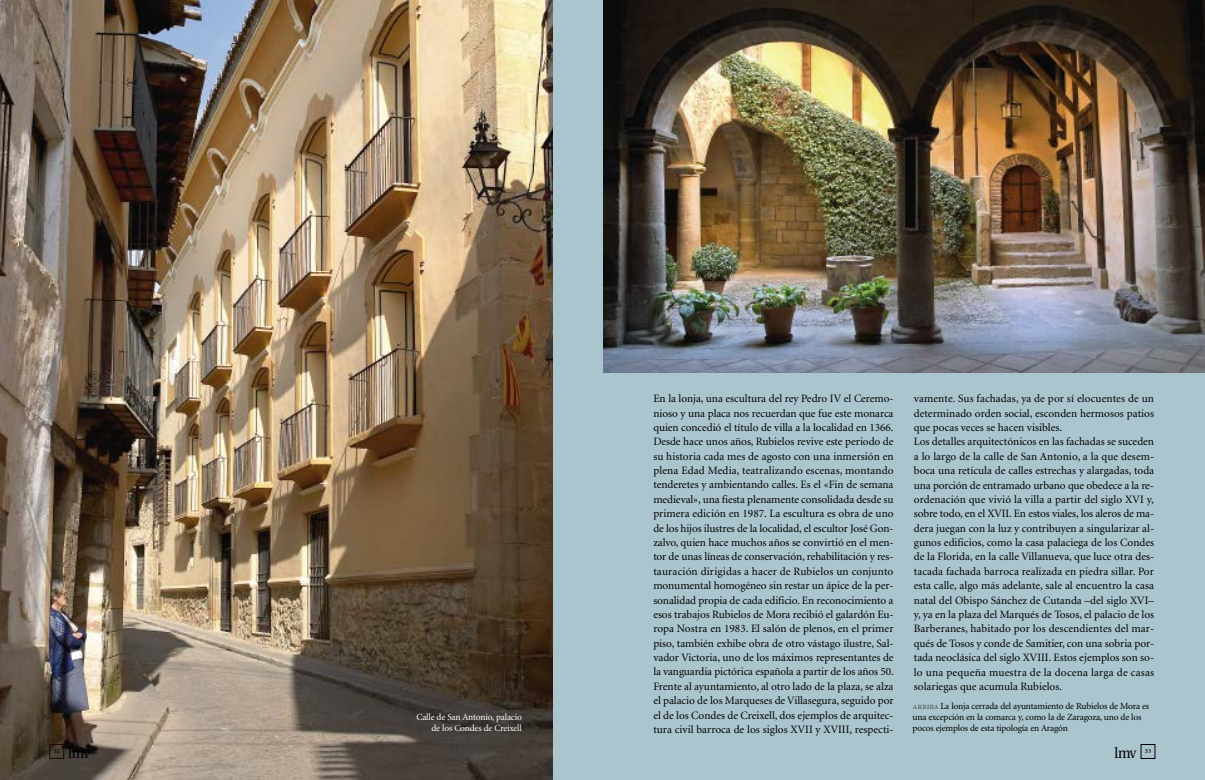
<style>
.page{position:relative;width:1205px;height:780px;background:#abc5ce}
.page>*{position:absolute;margin:0;border:0;box-sizing:border-box;transform-origin:0 0}
.t1{font:15px "Utopia";letter-spacing:-.045em;color:#000;scale:.9 1}
.t2{font:11.25px/14.4px "Minion";color:#000;text-align:justify}
.t3{font:9.38px/10.6px "Minion";letter-spacing:-.02em;color:#000}
.t4{font:9.38px/10.6px "Minion";letter-spacing:-.02em;color:#fff;text-align:right}
.t5{font:600 6.25px "Minion";color:#000}
.s1{font-family:"Minion Display Regular SC";color:#4d4d4d}
</style>
<div class="page">
<img style="left:0;top:0;width:553px;height:780px">
<div style="left:50px;top:744px;width:14px;height:14px;border:1px solid #1f0a00"></div>
<img style="left:603px;top:0;width:602px;height:373px">
<p class="t4" style="left:416px;top:712px;width:107px">Calle de San Antonio, palacio de los Condes de Creixell</p>
<p class="t2" style="left:653px;top:392px;width:242px">En la lonja, una escultura del rey Pedro IV el Ceremo&shy;nioso y una placa nos recuerdan que fue este monarca quien concedió el título de villa a la localidad en 1366.<br>Desde hace unos años, Rubielos revive este periodo de su historia cada mes de agosto con una inmersión en plena Edad Media, teatralizando escenas, montando tenderetes y ambientando calles. Es el «Fin de semana medieval», una fiesta plenamente consolidada desde su primera edición en 1987. La escultura es obra de uno de los hijos ilustres de la localidad, el escultor José Gon&shy;zalvo, quien hace muchos años se convirtió en el men&shy;tor de unas líneas de conservación, rehabilitación y res&shy;tauración dirigidas a hacer de Rubielos un conjunto monumental homogéneo sin restar un ápice de la per&shy;sonalidad propia de cada edificio. En reconocimiento a esos trabajos Rubielos de Mora recibió el galardón Eu&shy;ropa Nostra en 1983. El salón de plenos, en el primer piso, también exhibe obra de otro vástago ilustre, Sal&shy;vador Victoria, uno de los máximos representantes de la vanguardia pictórica española a partir de los años 50.<br>Frente al ayuntamiento, al otro lado de la plaza, se alza el palacio de los Marqueses de Villasegura, seguido por el de los Condes de Creixell, dos ejemplos de arquitec&shy;tura civil barroca de los siglos XVII y XVIII, respecti-</p>
<p class="t2" style="left:914px;top:392px;width:242px;text-align:left">vamente. Sus fachadas, ya de por sí elocuentes de un determinado orden social, esconden hermosos patios que pocas veces se hacen visibles.<br>Los detalles arquitectónicos en las fachadas se suceden a lo largo de la calle de San Antonio, a la que desem&shy;boca una retícula de calles estrechas y alargadas, toda una porción de entramado urbano que obedece a la re&shy;ordenación que vivió la villa a partir del siglo XVI y, sobre todo, en el XVII. En estos viales, los aleros de ma&shy;dera juegan con la luz y contribuyen a singularizar al&shy;gunos edificios, como la casa palaciega de los Condes de la Florida, en la calle Villanueva, que luce otra des&shy;tacada fachada barroca realizada en piedra sillar. Por esta calle, algo más adelante, sale al encuentro la casa natal del Obispo Sánchez de Cutanda –del siglo XVI– y, ya en la plaza del Marqués de Tosos, el palacio de los Barberanes, habitado por los descendientes del mar&shy;qués de Tosos y conde de Samitier, con una sobria por&shy;tada neoclásica del siglo XVIII. Estos ejemplos son so&shy;lo una pequeña muestra de la docena larga de casas solariegas que acumula Rubielos.</p>
<p class="t3" style="left:912px;top:701px;width:238px"><span class="s1">arriba</span> La lonja cerrada del ayuntamiento de Rubielos de Mora es una excepción en la comarca y, como la de Zaragoza, uno de los pocos ejemplos de esta tipología en Aragón</p>
<h1 class="t1" style="left:1114px;top:746px;width:26px">lmv</h1>
<p class="t5" style="left:54px;top:748px;width:8px">32</p>
<h1 class="t1" style="left:68px;top:746px;width:26px">lmv</h1>
<p class="t5" style="left:1145px;top:748px;width:8px">33</p>
</div>
